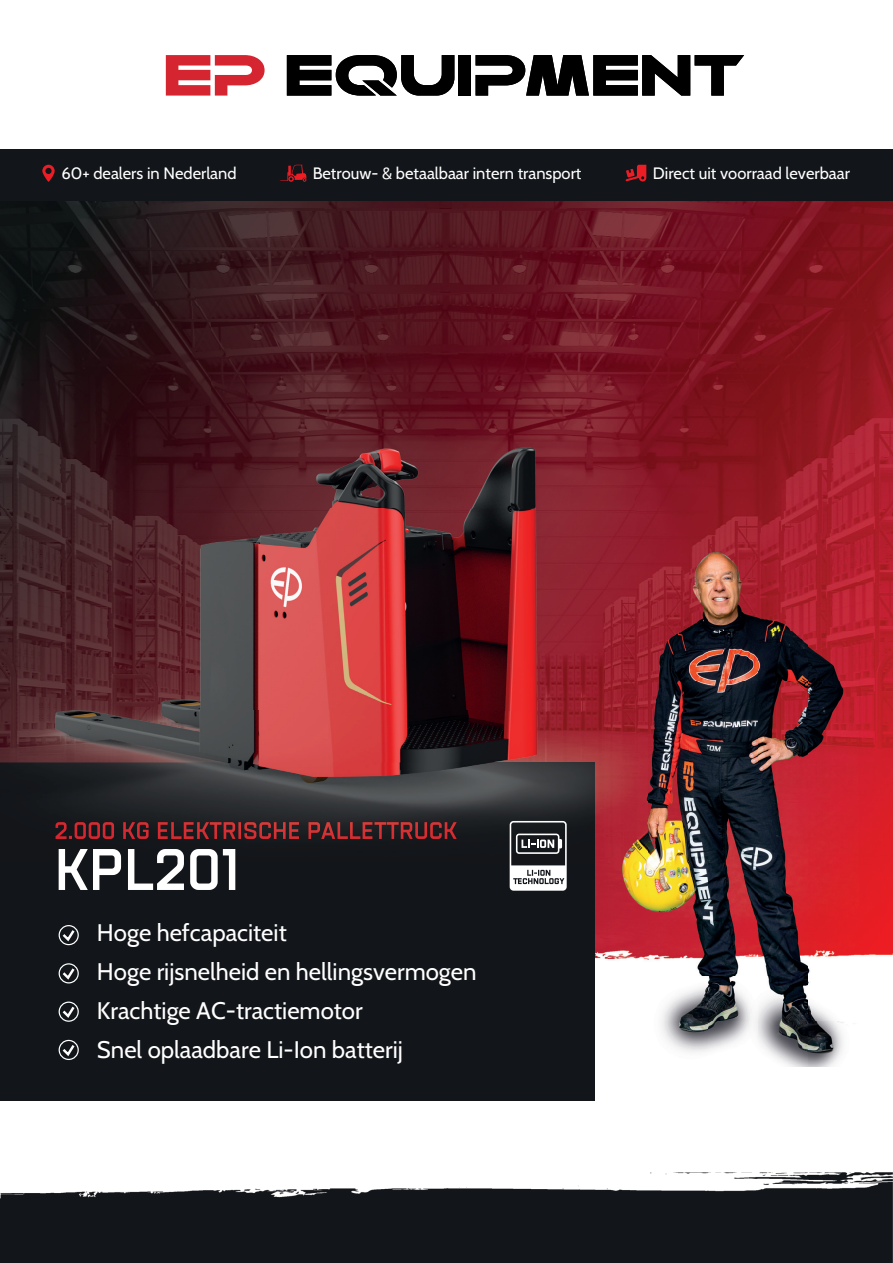
<style>
.page{position:relative;width:893px;height:1263px;background:#fff}
.page>*{position:absolute;margin:0;border:0;box-sizing:border-box;transform-origin:0 0}
.t1{font:600 58.5px "Revx Neue";color:#fff}
.t2{font:24px/39px "Cabin";color:#fff}
.t3{font:16.5px "Cabin";color:#fff}
</style>
<div class="page">
<img style="left:578px;top:976px;width:52px;height:287px">
<img style="left:841px;top:200px;width:52px;height:1063px">
<div style="left:0;top:1187px;width:578px;height:76px;background:#121519"></div>
<img style="left:630px;top:1172px;width:211px;height:91px">
<img style="left:0;top:200px;width:841px;height:155px">
<img style="left:689px;top:355px;width:152px;height:179px">
<img style="left:594px;top:813px;width:14px;height:163px">
<div style="left:459px;top:55px;width:12px;height:41px;background:#000001"></div>
<svg style="left:287px;top:55px;width:167px;height:41px"></svg>
<svg style="left:476px;top:55px;width:268px;height:41px"></svg>
<svg style="left:166px;top:55px;width:99px;height:41px"></svg>
<div style="left:0;top:762px;width:594px;height:339px;background:#121519"></div>
<div style="left:59px;top:1040px;width:20px;height:20px;border:1px solid #fff;border-radius:50%"></div>
<svg style="left:60px;top:1042px;width:17px;height:16px"></svg>
<div style="left:59px;top:925px;width:20px;height:20px;border:1px solid #fff;border-radius:50%"></div>
<svg style="left:60px;top:927px;width:17px;height:16px"></svg>
<div style="left:59px;top:963px;width:20px;height:20px;border:1px solid #fff;border-radius:50%"></div>
<svg style="left:60px;top:966px;width:17px;height:15px"></svg>
<div style="left:59px;top:1001px;width:20px;height:21px;border:1px solid #fff;border-radius:50%"></div>
<svg style="left:60px;top:1004px;width:17px;height:16px"></svg>
<img style="left:0;top:307px;width:636px;height:404px">
<img style="left:636px;top:307px;width:53px;height:227px">
<img style="left:0;top:711px;width:477px;height:51px">
<img style="left:477px;top:711px;width:131px;height:102px">
<img style="left:0;top:762px;width:594px;height:101px">
<img style="left:59px;top:849px;width:176px;height:14px">
<img style="left:56px;top:822px;width:401px;height:17px">
<img style="left:608px;top:976px;width:251px;height:91px">
<img style="left:689px;top:534px;width:170px;height:294px">
<img style="left:608px;top:863px;width:50px;height:97px">
<img style="left:658px;top:828px;width:201px;height:148px">
<img style="left:608px;top:534px;width:81px;height:329px">
<svg style="left:510px;top:821px;width:57px;height:70px"></svg>
<div style="left:0;top:149px;width:893px;height:51px;background:#121519"></div>
<svg style="left:42px;top:165px;width:13px;height:17px"></svg>
<svg style="left:625px;top:165px;width:21px;height:16px"></svg>
<svg style="left:280px;top:165px;width:27px;height:17px"></svg>
<p class="t3" style="left:62px;top:161px;width:177px">60+ dealers in Nederland</p>
<p class="t3" style="left:313px;top:161px;width:270px">Betrouw- &amp; betaalbaar intern transport</p>
<p class="t3" style="left:653px;top:161px;width:199px">Direct uit voorraad leverbaar</p>
<h1 class="t1" style="left:54px;top:835px;width:187px">KPL201</h1>
<p class="t2" style="left:97px;top:911px;width:381px">Hoge hefcapaciteit<br>Hoge rijsnelheid en hellingsvermogen<br>Krachtige AC-tractiemotor<br>Snel oplaadbare Li-Ion batterij</p>
</div>
